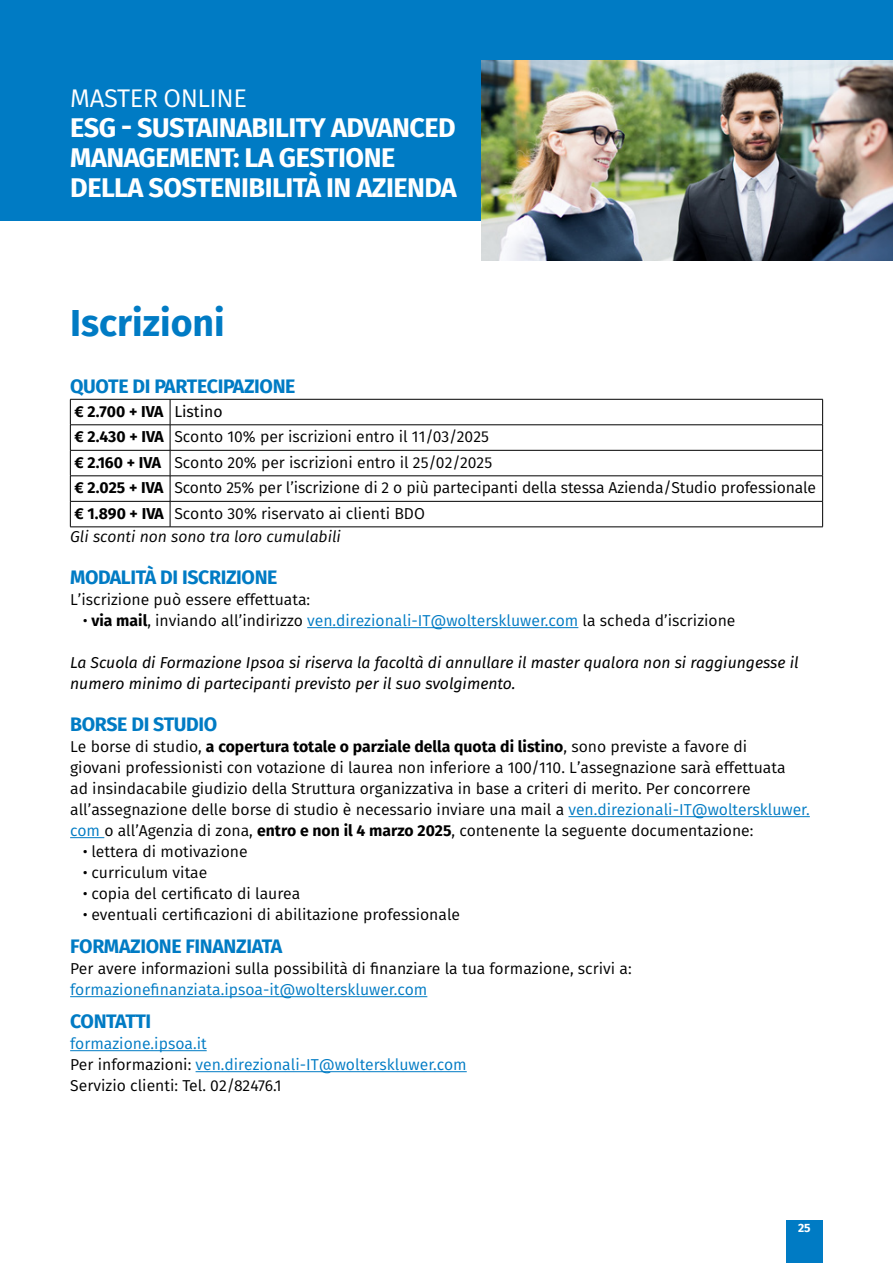
<style>
.page{position:relative;width:893px;height:1263px;background:#fff}
.page>*{position:absolute;margin:0;border:0;box-sizing:border-box;transform-origin:0 0}
.t1{font:700 37.5px "Fira Sans";color:#007bc4}
.t2{font:700 27px/30px "Fira Sans";letter-spacing:-.02em;color:#fff}
.t3{font:25.5px "Fira Sans";letter-spacing:-.02em;color:#fff}
.t4{font:700 19.5px "Fira Sans";letter-spacing:-.02em;color:#007bc4}
.t5{font:15.75px/25.5px "Fira Sans";color:#000}
.t6{font:15.75px/21px "Fira Sans";color:#007bc4}
.t7{font:italic 15.75px/21px "Fira Sans";color:#000}
.t8{font:italic 15.75px "Fira Sans";color:#000}
.t9{font:700 12px "Fira Sans";color:#fff}
.s1{font-weight:700}
.s2{font-style:inherit}
.s3{color:#007bc4}
.s4{color:#000}
</style>
<div class="page">
<div style="left:786px;top:1220px;width:37px;height:43px;background:#007bc4"></div>
<div style="left:0;top:0;width:893px;height:221px;background:#007bc4"></div>
<img style="left:482px;top:61px;width:411px;height:199px">
<hr style="left:70px;top:399px;width:100px;height:1px;background:#000">
<hr style="left:170px;top:399px;width:653px;height:1px;background:#000">
<hr style="left:70px;top:424px;width:100px;height:1px;background:#000">
<hr style="left:170px;top:424px;width:653px;height:1px;background:#000">
<hr style="left:70px;top:450px;width:100px;height:1px;background:#000">
<hr style="left:170px;top:450px;width:653px;height:1px;background:#000">
<hr style="left:70px;top:476px;width:100px;height:1px;background:#000">
<hr style="left:170px;top:476px;width:653px;height:1px;background:#000">
<hr style="left:70px;top:501px;width:100px;height:1px;background:#000">
<svg style="left:70px;top:399px;width:1px;height:128px"></svg>
<hr style="left:170px;top:501px;width:653px;height:1px;background:#000">
<svg style="left:170px;top:399px;width:1px;height:128px"></svg>
<svg style="left:822px;top:399px;width:1px;height:128px"></svg>
<hr style="left:70px;top:527px;width:100px;height:1px;background:#000">
<hr style="left:170px;top:527px;width:653px;height:1px;background:#000">
<hr style="left:307px;top:627px;width:271px;height:1px;background:#007bc4">
<hr style="left:568px;top:816px;width:242px;height:1px;background:#007bc4">
<hr style="left:70px;top:837px;width:34px;height:1px;background:#007bc4">
<hr style="left:70px;top:996px;width:357px;height:1px;background:#007bc4">
<hr style="left:70px;top:1050px;width:137px;height:1px;background:#007bc4">
<hr style="left:196px;top:1071px;width:271px;height:1px;background:#007bc4">
<h3 class="t3" style="left:70px;top:80px;width:178px">MASTER ONLINE</h3>
<h2 class="t2" style="left:70px;top:113px;width:388px">ESG - SUSTAINABILITY ADVANCED<br>MANAGEMENT: LA GESTIONE<br>DELLA SOSTENIBILITÀ IN AZIENDA</h2>
<h1 class="t1" style="left:70px;top:297px;width:156px">Iscrizioni</h1>
<p class="t4" style="left:70px;top:373px;width:227px">QUOTE DI PARTECIPAZIONE</p>
<p class="t5" style="left:75px;top:399px;width:743px"><span class="s1">€ 2.700 + IVA</span> <span class="s2">Listino<br></span><span class="s1">€ 2.430 + IVA</span> Sconto 10% per iscrizioni entro il 11/03/2025<br><span class="s1">€ 2.160 + IVA</span> Sconto 20% per iscrizioni entro il 25/02/2025<br><span class="s1">€ 2.025 + IVA</span> Sconto 25% per l’iscrizione di 2 o più partecipanti della stessa Azienda/Studio professionale <span class="s1">€ 1.890 + IVA</span> Sconto 30% riservato ai clienti BDO</p>
<p class="t8" style="left:70px;top:525px;width:272px">Gli sconti non sono tra loro cumulabili</p>
<p class="t4" style="left:70px;top:564px;width:209px">MODALITÀ DI ISCRIZIONE</p>
<p class="t5" style="left:70px;top:587px;width:242px">L’iscrizione può essere effettuata:</p>
<p class="t5" style="left:83px;top:608px;width:654px">• <span class="s1">via mail</span>, inviando all’indirizzo <span class="s3">ven.direzionali-IT@wolterskluwer.com</span> la scheda d’iscrizione</p>
<p class="t7" style="left:70px;top:652px;width:730px">La Scuola di Formazione Ipsoa si riserva la facoltà di annullare il master qualora non si raggiungesse il numero minimo di partecipanti previsto per il suo svolgimento.</p>
<p class="t4" style="left:70px;top:711px;width:149px">BORSE DI STUDIO</p>
<p class="t5" style="left:70px;top:736px;width:741px;line-height:21px">Le borse di studio, <span class="s1">a copertura totale o parziale della quota di listino</span>, sono previste a favore di<br>giovani professionisti con votazione di laurea non inferiore a 100/110. L’assegnazione sarà effettuata<br>ad insindacabile giudizio della Struttura organizzativa in base a criteri di merito. Per concorrere all’assegnazione delle borse di studio è necessario inviare una mail a <span class="s3">ven.direzionali-IT@wolterskluwer. com</span> o all’Agenzia di zona, <span class="s1">entro e non il 4 marzo 2025</span>, contenente la seguente documentazione:</p>
<p class="t5" style="left:83px;top:839px;width:166px">• lettera di motivazione</p>
<p class="t5" style="left:83px;top:860px;width:126px">• curriculum vitae</p>
<p class="t5" style="left:83px;top:881px;width:219px">• copia del certificato di laurea</p>
<p class="t5" style="left:83px;top:902px;width:379px">• eventuali certificazioni di abilitazione professionale</p>
<p class="t4" style="left:70px;top:933px;width:214px">FORMAZIONE FINANZIATA</p>
<p class="t5" style="left:70px;top:956px;width:563px">Per avere informazioni sulla possibilità di finanziare la tua formazione, scrivi a:</p>
<p class="t6" style="left:70px;top:979px;width:359px">formazionefinanziata.ipsoa-it@wolterskluwer.com</p>
<p class="t4" style="left:70px;top:1008px;width:83px">CONTATTI</p>
<p class="t6" style="left:70px;top:1033px;width:398px">formazione.ipsoa.it<br><span class="s4">Per informazioni:</span> ven.direzionali-IT@wolterskluwer.com<br><span class="s4">Servizio clienti: Tel. 02/82476.1</span></p>
<p class="t9" style="left:798px;top:1220px;width:14px">25</p>
</div>
